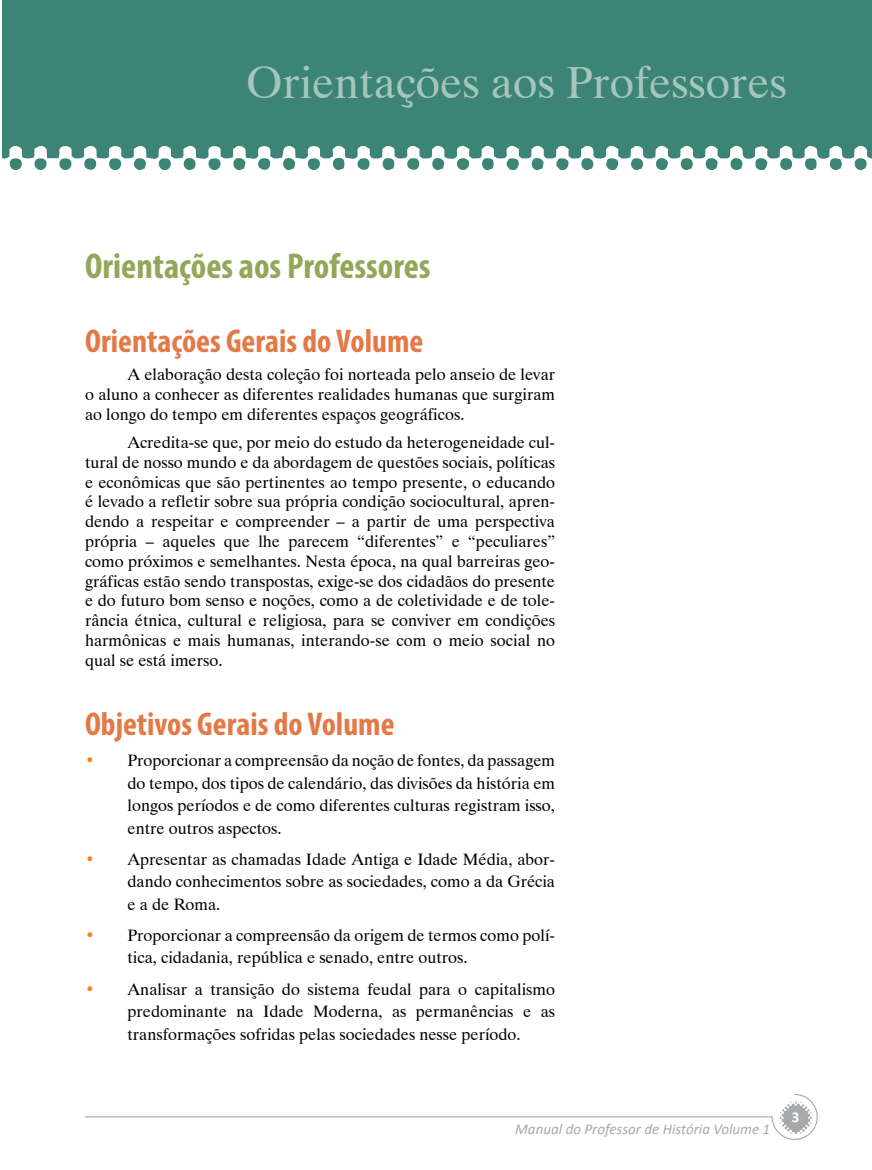
<style>
.page{position:relative;width:872px;height:1170px;background:#fff}
.page>*{position:absolute;margin:0;border:0;box-sizing:border-box;transform-origin:0 0}
.t1{font:45px "Dutch 801 BT";color:#a6c5be}
.t2{font:700 condensed 36px "Myriad Pro";color:#92a757}
.t3{font:700 condensed 33px "Myriad Pro";color:#e37946}
.t4{font:16.5px/19.8px "Dutch 801 BT";color:#000;text-align:justify}
.t5{font:italic 15px "Calibri";color:#a7a9ac}
.t6{font:700 15px "Calibri";color:#fff}
.s1{color:#f58220}
</style>
<div class="page">
<svg style="left:84px;top:1093px;width:734px;height:47px"></svg>
<svg style="left:2px;top:0;width:870px;height:171px;background:#4b8d81"></svg>
<h1 class="t1" style="left:246px;top:55px;width:542px">Orientações aos Professores</h1>
<h2 class="t2" style="left:85px;top:243px;width:347px">Orientações aos Professores</h2>
<h3 class="t3" style="left:85px;top:320px;width:340px">Orientações Gerais do Volume</h3>
<p class="t4" style="left:85px;top:364px;width:471px;text-indent:43px">A elaboração desta coleção foi norteada pelo anseio de levar o aluno a conhecer as diferentes realidades humanas que surgiram ao longo do tempo em diferentes espaços geográficos.</p>
<p class="t4" style="left:85px;top:432px;width:471px;text-indent:43px">Acredita-se que, por meio do estudo da heterogeneidade cul&shy;tural de nosso mundo e da abordagem de questões sociais, políticas e econômicas que são pertinentes ao tempo presente, o educando é levado a refletir sobre sua própria condição sociocultural, apren&shy;dendo a respeitar e compreender – a partir de uma perspectiva própria – aqueles que lhe parecem “diferentes” e “peculiares” como próximos e semelhantes. Nesta época, na qual barreiras geo&shy;gráficas estão sendo transpostas, exige-se dos cidadãos do presente e do futuro bom senso e noções, como a de coletividade e de tole&shy;rância étnica, cultural e religiosa, para se conviver em condições harmônicas e mais humanas, interando-se com o meio social no qual se está imerso.</p>
<h3 class="t3" style="left:85px;top:703px;width:311px">Objetivos Gerais do Volume</h3>
<p class="t4" style="left:128px;top:749px;width:429px;line-height:22.5px;text-indent:-43px"><span class="s1">•</span> Proporcionar a compreensão da noção de fontes, da passagem do tempo, dos tipos de calendário, das divisões da história em longos períodos e de como diferentes culturas registram isso, entre outros aspectos.</p>
<p class="t4" style="left:128px;top:847px;width:429px;line-height:22.5px;text-indent:-43px"><span class="s1">•</span> Apresentar as chamadas Idade Antiga e Idade Média, abor&shy;dando conhecimentos sobre as sociedades, como a da Grécia e a de Roma.</p>
<p class="t4" style="left:128px;top:923px;width:429px;line-height:22.5px;text-indent:-43px"><span class="s1">•</span> Proporcionar a compreensão da origem de termos como polí&shy;tica, cidadania, república e senado, entre outros.</p>
<p class="t4" style="left:128px;top:977px;width:429px;line-height:22.5px;text-indent:-43px"><span class="s1">•</span> Analisar a transição do sistema feudal para o capitalismo predominante na Idade Moderna, as permanências e as transformações sofridas pelas sociedades nesse período.</p>
<p class="t5" style="left:515px;top:1118px;width:257px">Manual do Professor de História Volume 1</p>
<p class="t6" style="left:791px;top:1107px;width:9px">3</p>
</div>
